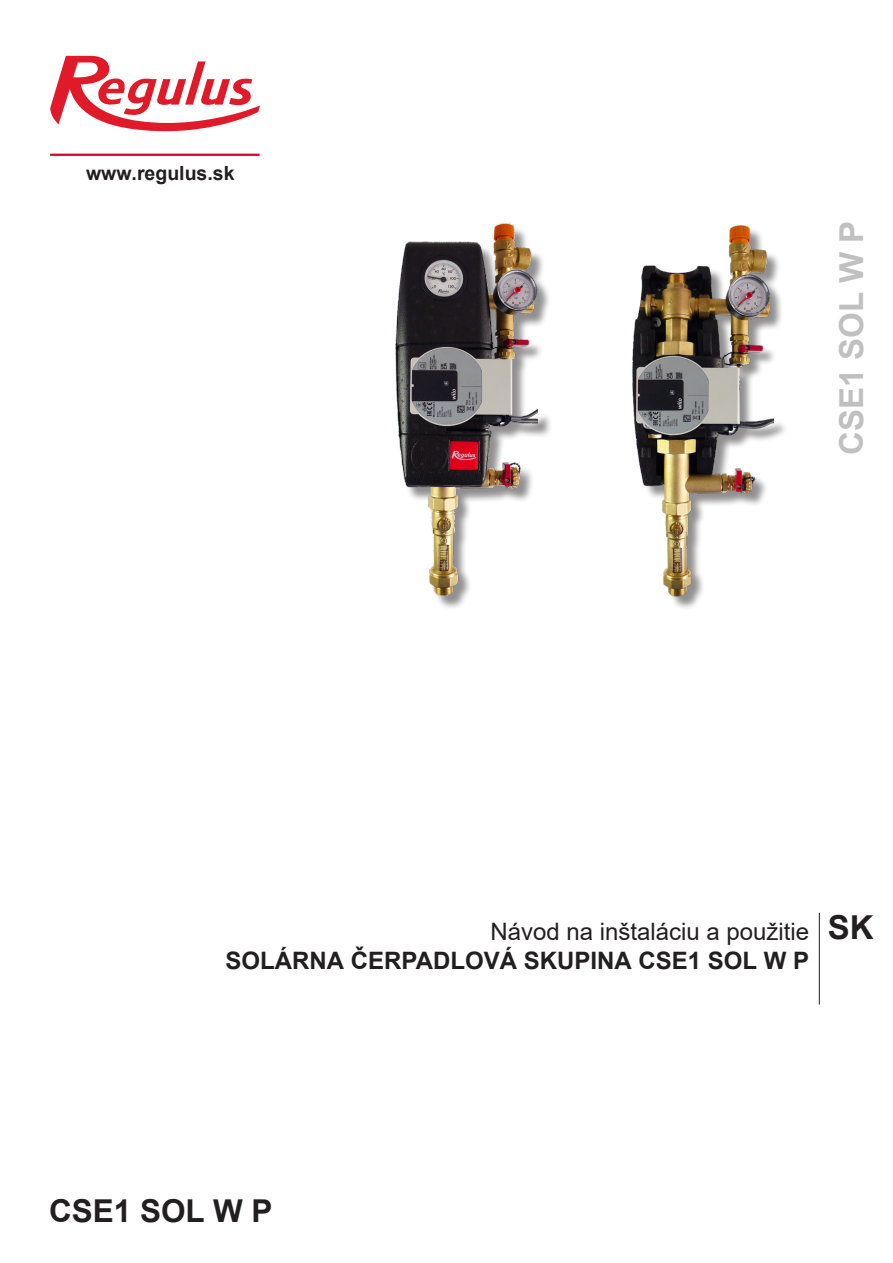
<style>
.page{position:relative;width:893px;height:1263px;background:#fff}
.page>*{position:absolute;margin:0;border:0;box-sizing:border-box;transform-origin:0 0}
.t1{font:700 33px "Arial";color:#c0c0c0}
.t2{font:700 33px "Arial";color:#231f20}
.t3{font:700 31.5px "Arial";color:#231f20}
.t4{font:700 24px "Arial";color:#231f20}
.t5{font:24px "Arial";color:#231f20}
.t6{font:700 19.5px "Arial";color:#231f20}
</style>
<div class="page">
<svg style="left:50px;top:56px;width:210px;height:75px"></svg>
<hr style="left:50px;top:154px;width:210px;height:2px;background:#d6002d">
<hr style="left:819px;top:913px;width:1px;height:91px;background:#231f20">
<div style="left:634px;top:227px;width:154px;height:383px;background:#231f20;opacity:.5"></div>
<img style="left:632px;top:225px;width:141px;height:372px">
<div style="left:397px;top:226px;width:155px;height:384px;background:#231f20;opacity:.5"></div>
<img style="left:395px;top:223px;width:143px;height:374px">
<p class="t6" style="left:86px;top:159px;width:150px">www.regulus.sk</p>
<p class="t1" style="left:828px;top:455px;width:236px;rotate:-90deg">CSE1 SOL W P</p>
<p class="t5" style="left:490px;top:915px;width:320px">Návod na inštaláciu a použitie</p>
<p class="t2" style="left:828px;top:904px;width:47px">SK</p>
<p class="t4" style="left:226px;top:944px;width:585px">SOLÁRNA ČERPADLOVÁ SKUPINA CSE1 SOL W P</p>
<p class="t3" style="left:49px;top:1189px;width:225px">CSE1 SOL W P</p>
</div>
